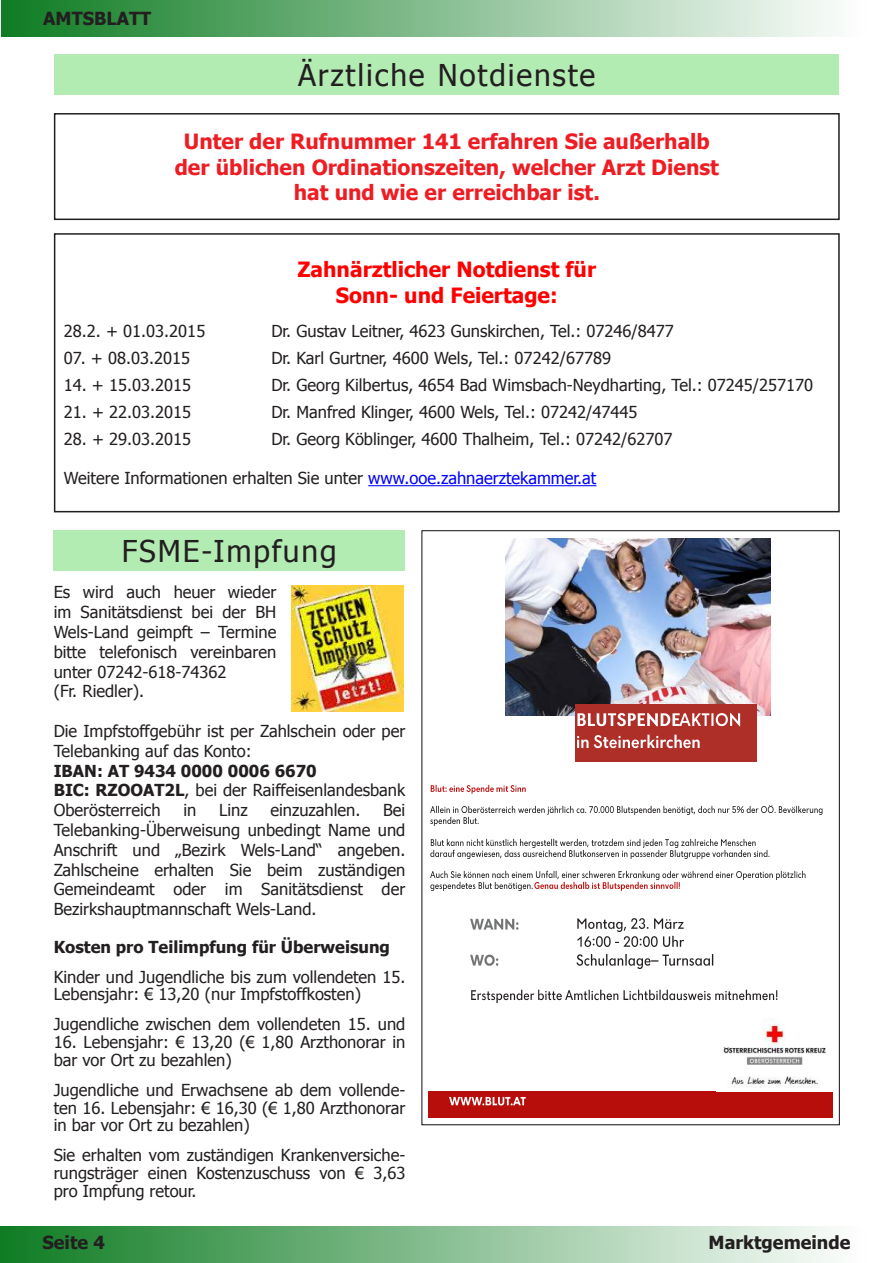
<style>
.page{position:relative;width:893px;height:1263px;background:#fff}
.page>*{position:absolute;margin:0;border:0;box-sizing:border-box;transform-origin:0 0}
.t1{font:30px "Tahoma";letter-spacing:.06em;color:#231f20}
.t2{font:700 21px/25.2px "Tahoma";color:#ee1d23;text-align:center}
.t3{font:700 21px/25.2px "Tahoma";color:#f00;text-align:center}
.t4{font:700 18px "Tahoma";color:#231f20}
.t5{font:16.5px/19.8px "Tahoma";color:#231f20}
.t6{font:700 16.5px "Tahoma";color:#231f20}
.s1{color:#00f}
.s2{font-weight:700}
</style>
<div class="page">
<div style="left:0;top:1226px;width:893px;height:37px;background:linear-gradient(to right,#0e7c23,#fff)"></div>
<div style="left:2px;top:0;width:891px;height:37px;background:linear-gradient(to right,#0f7c23,#fff)"></div>
<div style="left:55px;top:54px;width:784px;height:40px;background:#b3ecb3"></div>
<hr style="left:368px;top:485px;width:228px;height:1px;background:#00f">
<div style="left:54px;top:233px;width:786px;height:279px;border:2px solid #231f20"></div>
<div style="left:54px;top:113px;width:786px;height:107px;border:2px solid #231f20"></div>
<div style="left:428px;top:1091px;width:404px;height:27px;background:#b70e0c"></div>
<img style="left:449px;top:1097px;width:77px;height:9px">
<img style="left:723px;top:1019px;width:103px;height:69px">
<img style="left:506px;top:538px;width:265px;height:178px">
<div style="left:575px;top:704px;width:181px;height:58px;background:#ae2e28"></div>
<img style="left:470px;top:918px;width:49px;height:12px">
<img style="left:577px;top:918px;width:107px;height:14px">
<img style="left:577px;top:936px;width:34px;height:11px">
<img style="left:623px;top:935px;width:62px;height:12px">
<img style="left:470px;top:954px;width:29px;height:12px">
<img style="left:576px;top:954px;width:75px;height:14px">
<img style="left:651px;top:960px;width:8px;height:2px">
<img style="left:662px;top:954px;width:52px;height:12px">
<img style="left:471px;top:989px;width:307px;height:13px">
<img style="left:577px;top:713px;width:103px;height:14px">
<img style="left:680px;top:713px;width:61px;height:14px">
<img style="left:577px;top:734px;width:123px;height:15px">
<img style="left:430px;top:784px;width:96px;height:9px">
<img style="left:430px;top:805px;width:393px;height:10px">
<img style="left:430px;top:816px;width:49px;height:10px">
<img style="left:430px;top:838px;width:326px;height:9px">
<img style="left:430px;top:849px;width:340px;height:9px">
<img style="left:430px;top:870px;width:376px;height:10px">
<img style="left:430px;top:881px;width:103px;height:9px">
<img style="left:534px;top:881px;width:146px;height:9px">
<div style="left:54px;top:530px;width:351px;height:40px;background:#b3ecb3"></div>
<img style="left:291px;top:586px;width:112px;height:126px">
<p class="t4" style="left:43px;top:6px;width:109px">AMTSBLATT</p>
<h1 class="t1" style="left:298px;top:55px;width:299px">Ärztliche Notdienste</h1>
<p class="t2" style="left:175px;top:128px;width:546px">Unter der Rufnummer 141 erfahren Sie außerhalb der üblichen Ordinationszeiten, welcher Arzt Dienst hat und wie er erreichbar ist.</p>
<p class="t3" style="left:298px;top:256px;width:300px">Zahnärztlicher Notdienst für<br>Sonn- und Feiertage:</p>
<p class="t5" style="left:64px;top:320px;width:143px">28.2. + 01.03.2015</p>
<p class="t5" style="left:271px;top:320px;width:404px">Dr. Gustav Leitner, 4623 Gunskirchen, Tel.: 07246/8477</p>
<p class="t5" style="left:64px;top:347px;width:128px">07. + 08.03.2015</p>
<p class="t5" style="left:271px;top:347px;width:341px">Dr. Karl Gurtner, 4600 Wels, Tel.: 07242/67789</p>
<p class="t5" style="left:64px;top:374px;width:129px">14. + 15.03.2015</p>
<p class="t5" style="left:271px;top:374px;width:543px">Dr. Georg Kilbertus, 4654 Bad Wimsbach-Neydharting, Tel.: 07245/257170</p>
<p class="t5" style="left:64px;top:401px;width:129px">21. + 22.03.2015</p>
<p class="t5" style="left:271px;top:401px;width:368px">Dr. Manfred Klinger, 4600 Wels, Tel.: 07242/47445</p>
<p class="t5" style="left:64px;top:428px;width:129px">28. + 29.03.2015</p>
<p class="t5" style="left:271px;top:428px;width:403px">Dr. Georg Köblinger, 4600 Thalheim, Tel.: 07242/62707</p>
<p class="t5" style="left:64px;top:468px;width:534px">Weitere Informationen erhalten Sie unter <span class="s1">www.ooe.zahnaerztekammer.at</span></p>
<h1 class="t1" style="left:122px;top:531px;width:216px">FSME-Impfung</h1>
<p class="t5" style="left:54px;top:582px;width:224px">Es wird auch heuer wieder im Sanitätsdienst bei der BH<br>Wels-Land geimpft – Termine bitte telefonisch vereinbaren unter 07242-618-74362<br>(Fr. Riedler).</p>
<p class="t5" style="left:54px;top:720px;width:353px">Die Impfstoffgebühr ist per Zahlschein oder per<br>Telebanking auf das Konto:</p>
<p class="t5" style="left:54px;top:760px;width:353px"><span class="s2">IBAN: AT 9434 0000 0006 6670<br>BIC: RZOOAT2L</span>, bei der Raiffeisenlandesbank<br>Oberösterreich</p>
<p class="t5" style="left:183px;top:799px;width:14px">in</p>
<p class="t5" style="left:219px;top:799px;width:30px">Linz</p>
<p class="t5" style="left:270px;top:799px;width:92px">einzuzahlen.</p>
<p class="t5" style="left:54px;top:799px;width:353px;text-align:justify;text-indent:329px">Bei Telebanking-Überweisung unbedingt Name und Anschrift und „Bezirk Wels-Land“ angeben.<br>Zahlscheine erhalten Sie beim zuständigen Gemeindeamt oder im Sanitätsdienst der Bezirkshauptmannschaft Wels-Land.</p>
<p class="t6" style="left:54px;top:935px;width:338px">Kosten pro Teilimpfung für Überweisung</p>
<p class="t5" style="left:54px;top:967px;width:353px;line-height:17.9px">Kinder und Jugendliche bis zum vollendeten 15.<br>Lebensjahr: € 13,20 (nur Impfstoffkosten)</p>
<p class="t5" style="left:54px;top:1014px;width:353px">Jugendliche zwischen dem vollendeten 15. und</p>
<p class="t5" style="left:54px;top:1032px;width:353px;line-height:17.9px">16. Lebensjahr: € 13,20 (€ 1,80 Arzthonorar in bar vor Ort zu bezahlen)</p>
<p class="t5" style="left:54px;top:1080px;width:353px;line-height:17.9px;text-align:justify">Jugendliche und Erwachsene ab dem vollende&shy;ten 16. Lebensjahr: € 16,30 (€ 1,80 Arzthonorar in bar vor Ort zu bezahlen)</p>
<p class="t5" style="left:54px;top:1145px;width:353px;line-height:17.9px;text-align:justify">Sie erhalten vom zuständigen Krankenversiche&shy;rungsträger einen Kostenzuschuss von € 3,63 pro Impfung retour.</p>
<p class="t4" style="left:43px;top:1229px;width:64px">Seite 4</p>
<p class="t4" style="left:709px;top:1229px;width:143px">Marktgemeinde</p>
</div>
